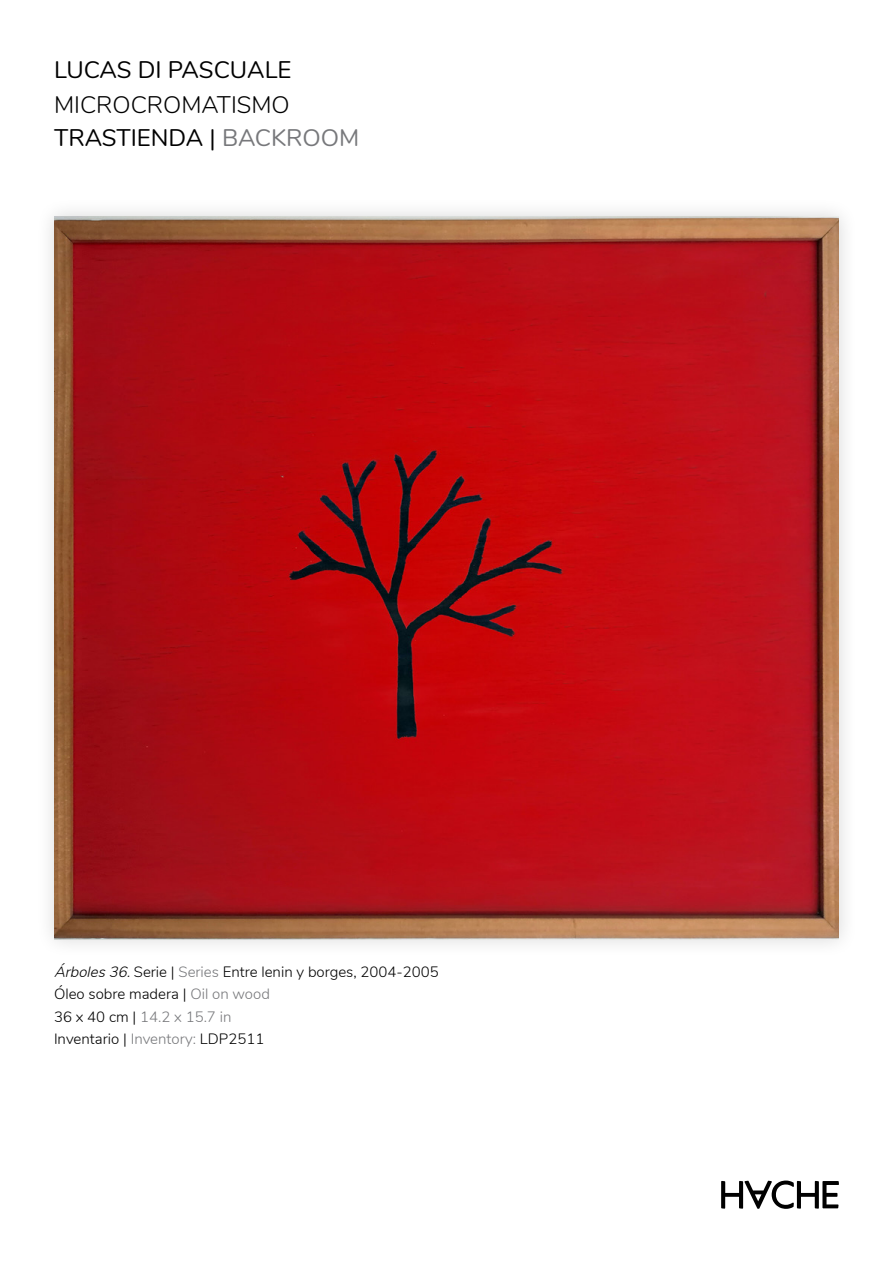
<style>
.page{position:relative;width:893px;height:1263px;background:#fff}
.page>*{position:absolute;margin:0;border:0;box-sizing:border-box;transform-origin:0 0}
.t1{font:300 24px/33px "Nunito";color:#000}
.t2{font:24px "Nunito";letter-spacing:-.005em;color:#000}
.t3{font:300 15px/22.5px "Nunito";color:#000}
.s1{font-weight:400}
.s2{font-weight:400;color:#77787b}
.s3{font-style:italic}
.s4{color:#77787b}
</style>
<div class="page">
<svg style="left:721px;top:1180px;width:118px;height:29px"></svg>
<div style="left:35px;top:198px;width:823px;height:760px;background:#f9f9f9"></div>
<img style="left:54px;top:217px;width:785px;height:722px">
<h1 class="t2" style="left:54px;top:52px;width:239px">LUCAS DI PASCUALE</h1>
<h1 class="t1" style="left:54px;top:87px;width:307px">MICROCROMATISMO<br><span class="s1">TRASTIENDA |</span> <span class="s2">BACKROOM</span></h1>
<p class="t3" style="left:54px;top:959px;width:386px"><span class="s3">Árboles36.</span>Serie | <span class="s4">Series</span> Entre lenin y borges, 2004-2005<br>Óleo sobre madera | <span class="s4">Oil on wood<br></span>36 x 40 cm | <span class="s4">14.2 x 15.7 in<br></span>Inventario | <span class="s4">Inventory:</span> LDP2511</p>
</div>
